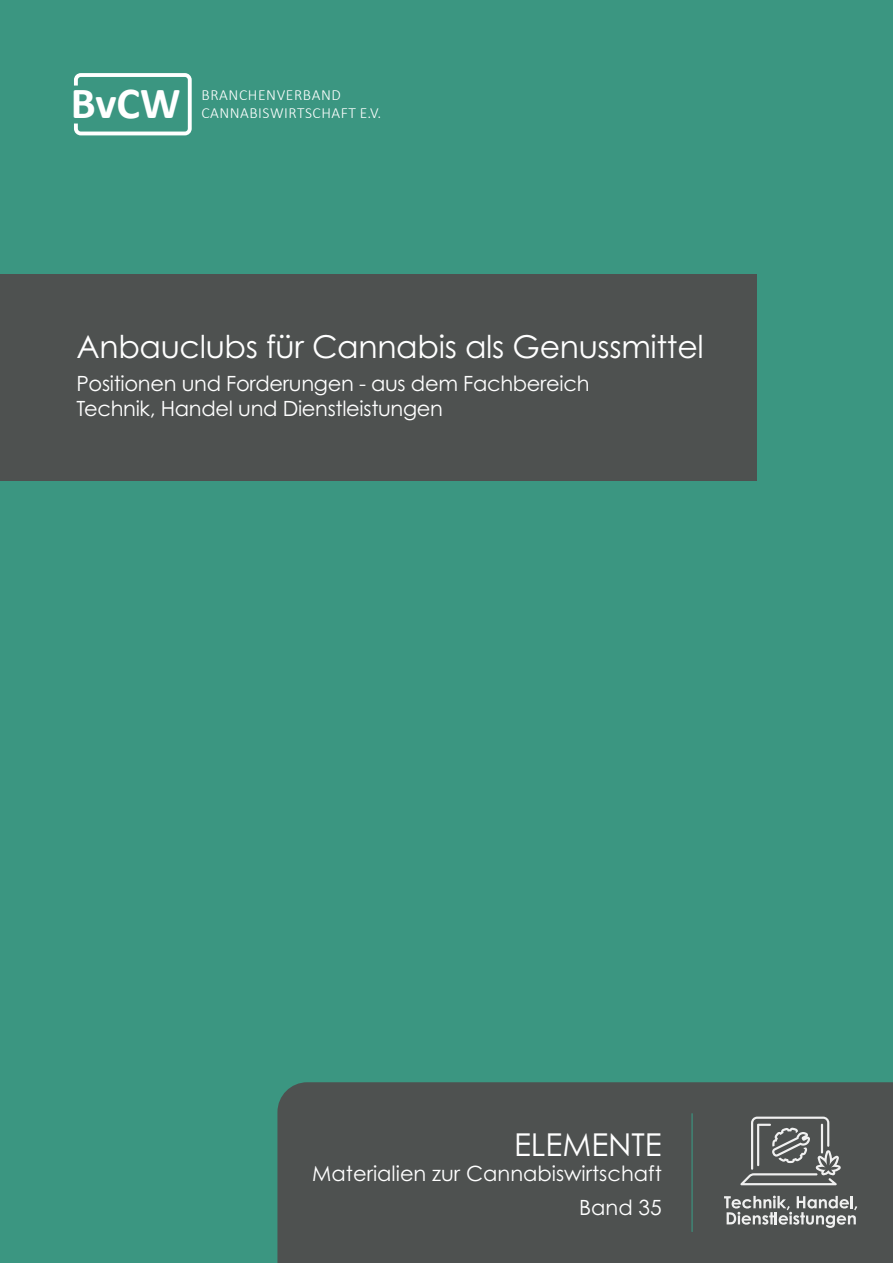
<style>
.page{position:relative;width:893px;height:1263px;background:#3b9681}
.page>*{position:absolute;margin:0;border:0;box-sizing:border-box;transform-origin:0 0}
.t1{font:700 44.55px "Calibri";color:#fff}
.t2{font:31.5px "Century Gothic Pro";letter-spacing:-.01em;color:#fff}
.t3{font:21px/25.2px "Century Gothic Pro";letter-spacing:-.015em;color:#fff}
.t4{font:300 15.45px "Calibri";letter-spacing:.035em;color:#fff}
</style>
<div class="page">
<div style="left:0;top:274px;width:757px;height:206px;background:#4e5150"></div>
<svg style="left:74px;top:73px;width:118px;height:62px"></svg>
<div style="left:277px;top:1082px;width:616px;height:181px;background:#4e5150"></div>
<hr style="left:691px;top:1114px;width:2px;height:117px;background:#3b9681">
<svg style="left:724px;top:1195px;width:133px;height:33px;background:#808281"></svg>
<svg style="left:740px;top:1116px;width:101px;height:69px;background:#6f7271"></svg>
<hr style="left:821px;top:1124px;width:2px;height:29px;background:#fff">
<h1 class="t1" style="left:71px;top:72px;width:111px">BvCW</h1>
<p class="t4" style="left:201px;top:85px;width:141px">BRANCHENVERBAND</p>
<p class="t4" style="left:201px;top:104px;width:181px">CANNABISWIRTSCHAFT E.V.</p>
<h2 class="t2" style="left:77px;top:327px;width:629px">Anbauclubs für Cannabis als Genussmittel</h2>
<p class="t3" style="left:77px;top:371px;width:514px">Positionen und Forderungen - aus dem Fachbereich<br>Technik, Handel und Dienstleistungen</p>
<h2 class="t2" style="left:514px;top:1125px;width:149px">ELEMENTE</h2>
<p class="t3" style="left:312px;top:1156px;width:351px;line-height:34.5px;text-align:right">Materialien zur Cannabiswirtschaft<br>Band 35</p>
</div>
